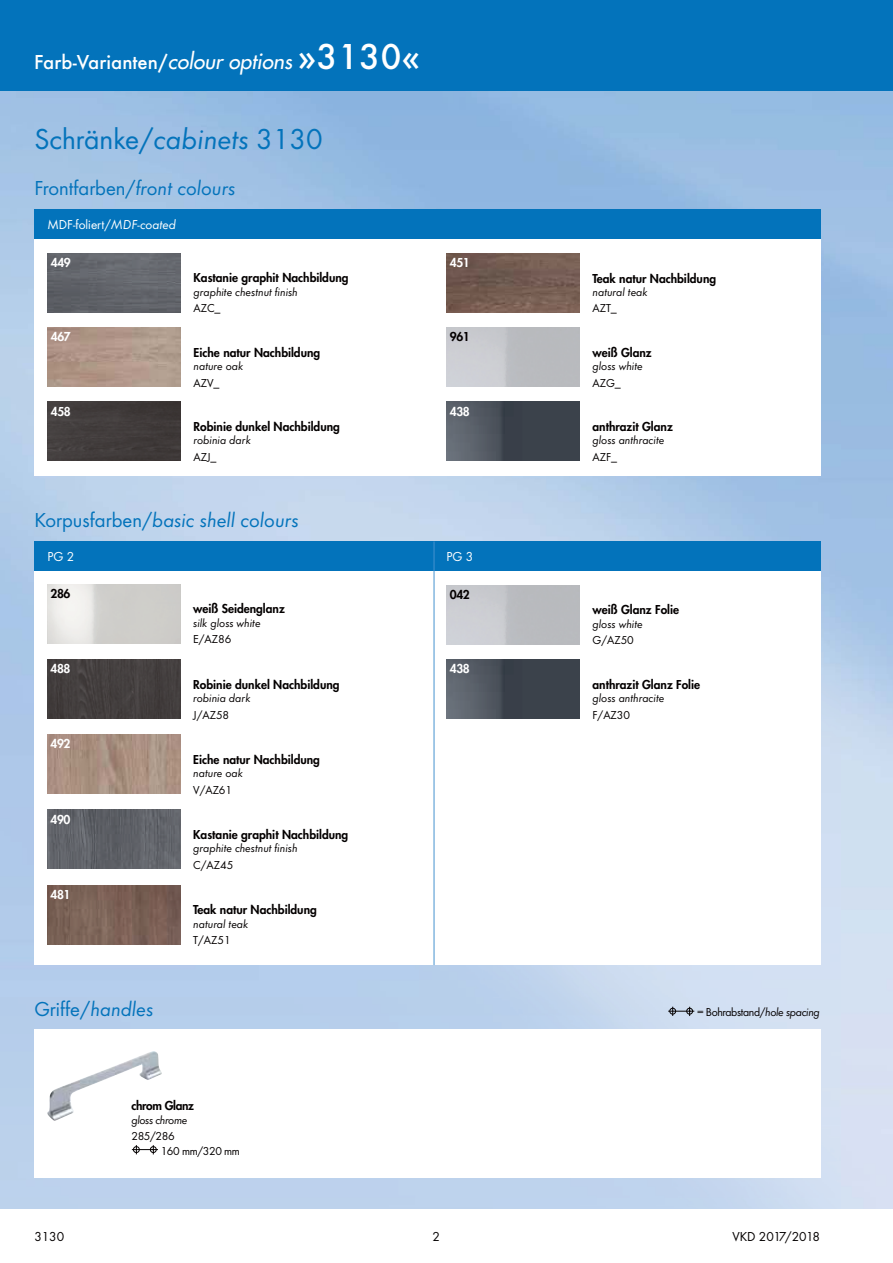
<style>
.page{position:relative;width:893px;height:1263px;background:#fff}
.page>*{position:absolute;margin:0;border:0;box-sizing:border-box;transform-origin:0 0}
.t1{font:30px "Futura Boo";color:#0373bb}
.t2{font:21px "Futura Boo";color:#0373bb}
.t3{font:500 21px "Futura";color:#fff}
.t4{font:21px "Futura Boo Obl";color:#0373bb}
.t5{font:13.5px "Futura Boo";color:#fff}
.t6{font:13.5px "Futura Boo";color:#040000}
.t7{font:800 12px "Futura";color:#040000}
.t8{font:12px "Futura Boo Obl";color:#040000}
.t9{font:12px "Futura Boo";color:#040000}
.t10{font:12px/14.4px "Futura Boo";letter-spacing:-.03em;color:#040000}
.t11{font:800 12px "Futura";letter-spacing:-.03em;color:#fff}
.t12{font:12px "Futura Boo Obl";letter-spacing:-.03em;color:#040000}
.t13{font:800 12px "Futura";letter-spacing:-.03em;color:#040000}
.s1{font-weight:400;font-style:italic}
.s2{font-size:37.5px}
.s3{font-family:"Futura Boo Obl"}
.s4{font-family:"Futura Boo"}
</style>
<div class="page">
<img style="left:0;top:90px;width:893px;height:1119px">
<div style="left:0;top:0;width:893px;height:90px;background:#0373bb"></div>
<div style="left:34px;top:209px;width:787px;height:266px;background:#fff"></div>
<div style="left:34px;top:1030px;width:787px;height:148px;background:#fff"></div>
<div style="left:34px;top:542px;width:787px;height:423px;background:#fff"></div>
<div style="left:34px;top:541px;width:787px;height:29px;background:#0373bb"></div>
<div style="left:34px;top:209px;width:787px;height:29px;background:#0373bb"></div>
<svg style="left:668px;top:1007px;width:26px;height:9px"></svg>
<hr style="left:434px;top:541px;width:1px;height:424px;background:#4592cf">
<div style="left:47px;top:402px;width:134px;height:59px;background:#413b3b"></div>
<img style="left:47px;top:253px;width:134px;height:59px">
<img style="left:446px;top:253px;width:134px;height:59px">
<img style="left:446px;top:402px;width:134px;height:59px">
<img style="left:446px;top:659px;width:134px;height:60px">
<div style="left:47px;top:659px;width:133px;height:60px;background:#433f3e"></div>
<img style="left:47px;top:735px;width:133px;height:59px">
<img style="left:47px;top:810px;width:133px;height:59px">
<img style="left:47px;top:885px;width:133px;height:59px">
<svg style="left:132px;top:1145px;width:26px;height:9px"></svg>
<img style="left:47px;top:1051px;width:115px;height:70px">
<h2 class="t3" style="left:34px;top:50px;width:388px">Farb-Varianten/<span class="s1">colour options</span> <span class="s2">»3130«</span></h2>
<h1 class="t1" style="left:34px;top:128px;width:290px">Schränke/<span class="s3">cabinets</span> 3130</h1>
<h2 class="t2" style="left:34px;top:180px;width:203px">Frontfarben/<span class="s3">front colours</span></h2>
<p class="t5" style="left:47px;top:219px;width:130px">MDF-foliert/<span class="s3">MDF-coated</span></p>
<p class="t11" style="left:51px;top:257px;width:22px">449</p>
<p class="t11" style="left:51px;top:331px;width:22px">467</p>
<p class="t11" style="left:51px;top:405px;width:22px">458</p>
<p class="t7" style="left:194px;top:272px;width:157px">Kastanie graphit Nachbildung</p>
<p class="t8" style="left:194px;top:287px;width:106px">graphite chestnut finish</p>
<p class="t9" style="left:194px;top:304px;width:28px">AZC_</p>
<p class="t7" style="left:194px;top:347px;width:128px">Eiche natur Nachbildung</p>
<p class="t8" style="left:194px;top:361px;width:51px">nature oak</p>
<p class="t9" style="left:194px;top:378px;width:27px">AZV_</p>
<p class="t7" style="left:194px;top:421px;width:148px">Robinie dunkel Nachbildung</p>
<p class="t8" style="left:194px;top:436px;width:59px">robinia dark</p>
<p class="t9" style="left:194px;top:452px;width:24px">AZJ_</p>
<h2 class="t4" style="left:34px;top:511px;width:266px"><span class="s4">Korpusfarben/</span>basic shell colours</h2>
<p class="t11" style="left:450px;top:257px;width:22px">451</p>
<p class="t7" style="left:450px;top:331px;width:22px">961</p>
<p class="t11" style="left:450px;top:405px;width:22px">438</p>
<p class="t5" style="left:47px;top:552px;width:28px">PG 2</p>
<p class="t5" style="left:446px;top:552px;width:28px">PG 3</p>
<p class="t7" style="left:50px;top:588px;width:22px">286</p>
<p class="t11" style="left:50px;top:663px;width:22px">488</p>
<p class="t11" style="left:50px;top:738px;width:22px">492</p>
<p class="t11" style="left:50px;top:813px;width:22px">490</p>
<p class="t11" style="left:50px;top:889px;width:22px">481</p>
<p class="t7" style="left:193px;top:603px;width:93px">weiß Seidenglanz</p>
<p class="t8" style="left:193px;top:618px;width:69px">silk gloss white</p>
<p class="t9" style="left:193px;top:635px;width:40px">E/AZ86</p>
<p class="t7" style="left:193px;top:678px;width:148px">Robinie dunkel Nachbildung</p>
<p class="t8" style="left:193px;top:693px;width:59px">robinia dark</p>
<p class="t9" style="left:193px;top:710px;width:37px">J/AZ58</p>
<p class="t7" style="left:193px;top:754px;width:128px">Eiche natur Nachbildung</p>
<p class="t8" style="left:193px;top:769px;width:51px">nature oak</p>
<p class="t9" style="left:193px;top:785px;width:40px">V/AZ61</p>
<p class="t7" style="left:193px;top:829px;width:157px">Kastanie graphit Nachbildung</p>
<p class="t8" style="left:193px;top:844px;width:106px">graphite chestnut finish</p>
<p class="t9" style="left:193px;top:860px;width:42px">C/AZ45</p>
<p class="t7" style="left:193px;top:904px;width:125px">Teak natur Nachbildung</p>
<p class="t8" style="left:193px;top:919px;width:57px">natural teak</p>
<p class="t9" style="left:193px;top:936px;width:39px">T/AZ51</p>
<p class="t7" style="left:450px;top:589px;width:22px">042</p>
<p class="t11" style="left:450px;top:663px;width:22px">438</p>
<p class="t7" style="left:592px;top:272px;width:125px">Teak natur Nachbildung</p>
<p class="t8" style="left:592px;top:287px;width:57px">natural teak</p>
<p class="t9" style="left:592px;top:304px;width:26px">AZT_</p>
<p class="t7" style="left:592px;top:346px;width:61px">weiß Glanz</p>
<p class="t8" style="left:592px;top:361px;width:52px">gloss white</p>
<p class="t9" style="left:592px;top:378px;width:30px">AZG_</p>
<p class="t7" style="left:592px;top:421px;width:82px">anthrazit Glanz</p>
<p class="t8" style="left:592px;top:436px;width:73px">gloss anthracite</p>
<p class="t9" style="left:592px;top:452px;width:26px">AZF_</p>
<p class="t7" style="left:592px;top:604px;width:88px">weiß Glanz Folie</p>
<p class="t8" style="left:592px;top:619px;width:52px">gloss white</p>
<p class="t9" style="left:592px;top:636px;width:43px">G/AZ50</p>
<p class="t7" style="left:592px;top:678px;width:109px">anthrazit Glanz Folie</p>
<p class="t8" style="left:592px;top:693px;width:73px">gloss anthracite</p>
<p class="t9" style="left:592px;top:710px;width:39px">F/AZ30</p>
<h2 class="t2" style="left:34px;top:1001px;width:120px">Griffe/<span class="s3">handles</span></h2>
<p class="t10" style="left:697px;top:1006px;width:124px">= Bohrabstand/<span class="s3">hole spacing</span></p>
<p class="t13" style="left:131px;top:1100px;width:64px">chrom Glanz</p>
<p class="t12" style="left:131px;top:1115px;width:57px">gloss chrome</p>
<p class="t10" style="left:161px;top:1130px;width:81px;text-indent:-29px">285/286<br>160 mm/320 mm</p>
<p class="t6" style="left:34px;top:1231px;width:31px">3130</p>
<p class="t6" style="left:432px;top:1231px;width:9px">2</p>
<p class="t6" style="left:732px;top:1231px;width:89px">VKD 2017/2018</p>
</div>
